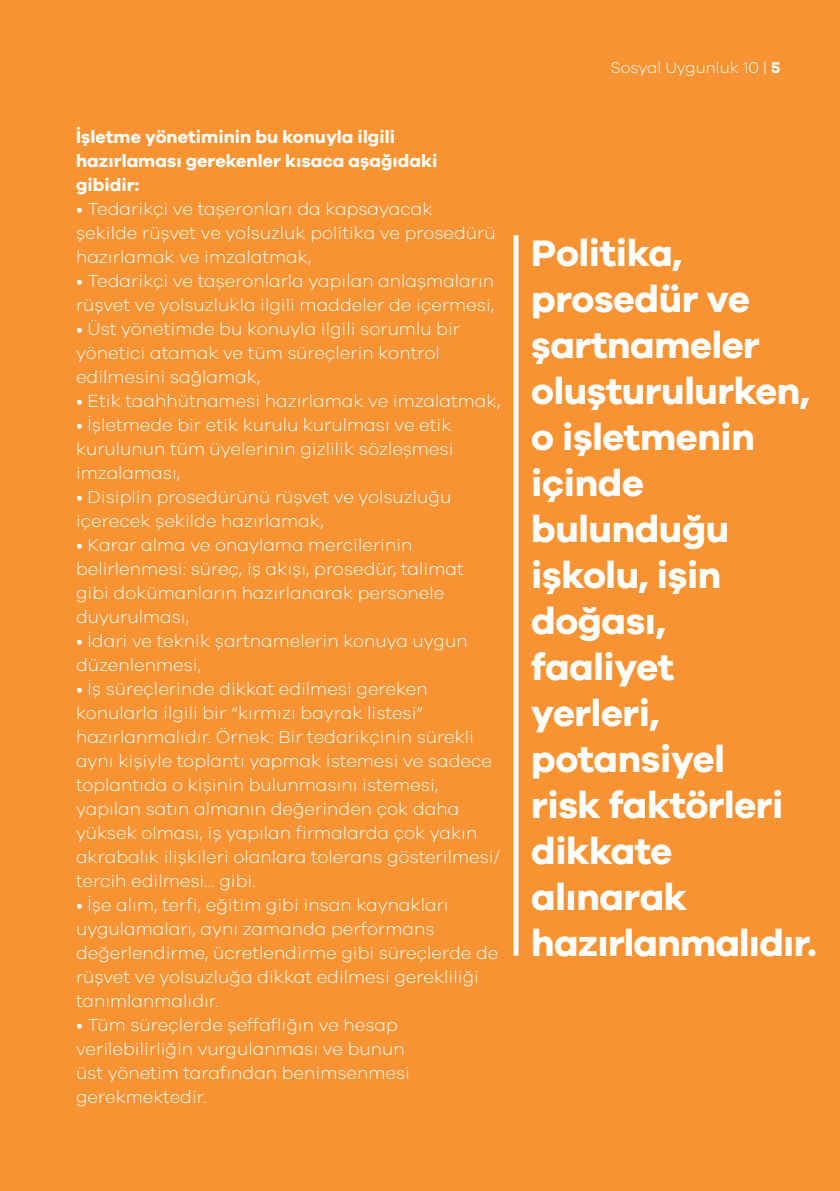
<style>
.page{position:relative;width:840px;height:1191px;background:#fff}
.page>*{position:absolute;margin:0;border:0;box-sizing:border-box;transform-origin:0 0}
.t1{font:700 38px/46px "Galano Grotesque";letter-spacing:-.01em;color:#fff}
.t2{font:300 18px/24px "Galano Grotesque";color:#fff}
.t3{font:700 18px/24px "Galano Grotesque";color:#fff}
.t4{font:300 16px "Galano Grotesque";color:#fff}
.s1{font-weight:700}
</style>
<div class="page">
<div style="left:0;top:0;width:839px;height:1191px;background:#f79332"></div>
<div style="left:513px;top:235px;width:5px;height:720px;background:#fff"></div>
<p class="t3" style="left:76px;top:124px;width:362px">İşletme yönetiminin bu konuyla ilgili hazırlaması gerekenler kısaca aşağıdaki gibidir:</p>
<p class="t2" style="left:76px;top:196px;width:421px">• Tedarikçi ve taşeronları da kapsayacak şekilde rüşvet ve yolsuzluk politika ve prosedürü hazırlamak ve imzalatmak,</p>
<p class="t2" style="left:76px;top:268px;width:419px">• Tedarikçi ve taşeronlarla yapılan anlaşmaların rüşvet ve yolsuzlukla ilgili maddeler de içermesi,</p>
<p class="t2" style="left:76px;top:316px;width:385px">• Üst yönetimde bu konuyla ilgili sorumlu bir yönetici atamak ve tüm süreçlerin kontrol edilmesini sağlamak,</p>
<p class="t2" style="left:76px;top:388px;width:425px">• Etik taahhütnamesi hazırlamak ve imzalatmak,</p>
<p class="t2" style="left:76px;top:412px;width:379px;text-align:justify">• İşletmede bir etik kurulu kurulması ve etik kurulunun tüm üyelerinin gizlilik sözleşmesi imzalaması,</p>
<p class="t2" style="left:76px;top:484px;width:376px">• Disiplin prosedürünü rüşvet ve yolsuzluğu içerecek şekilde hazırlamak,</p>
<p class="t2" style="left:76px;top:532px;width:389px">• Karar alma ve onaylama mercilerinin belirlenmesi: süreç, iş akışı, prosedür, talimat gibi dokümanların hazırlanarak personele duyurulması,</p>
<p class="t2" style="left:76px;top:628px;width:393px">• İdari ve teknik şartnamelerin konuya uygun düzenlenmesi,</p>
<p class="t2" style="left:76px;top:676px;width:425px">• İş süreçlerinde dikkat edilmesi gereken konularla ilgili bir “kırmızı bayrak listesi” hazırlanmalıdır. Örnek: Bir tedarikçinin sürekli aynı kişiyle toplantı yapmak istemesi ve sadece toplantıda o kişinin bulunmasını istemesi, yapılan satın almanın değerinden çok daha yüksek olması, iş yapılan firmalarda çok yakın akrabalık ilişkileri olanlara tolerans gösterilmesi/ tercih edilmesi… gibi.</p>
<p class="t2" style="left:76px;top:892px;width:423px">• İşe alım, terfi, eğitim gibi insan kaynakları uygulamaları, aynı zamanda performans değerlendirme, ücretlendirme gibi süreçlerde de rüşvet ve yolsuzluğa dikkat edilmesi gerekliliği tanımlanmalıdır.</p>
<p class="t2" style="left:76px;top:1012px;width:335px">• Tüm süreçlerde şeffaflığın ve hesap verilebilirliğin vurgulanması ve bunun üst yönetim tarafından benimsenmesi gerekmektedir.</p>
<p class="t4" style="left:610px;top:58px;width:171px">Sosyal Uygunluk 10 | <span class="s1">5</span></p>
<h1 class="t1" style="left:531px;top:228px;width:287px">Politika, prosedür ve şartnameler oluşturulurken, o işletmenin içinde bulunduğu işkolu, işin doğası, faaliyet<br>yerleri, potansiyel<br>risk faktörleri dikkate alınarak hazırlanmalıdır.</h1>
</div>
